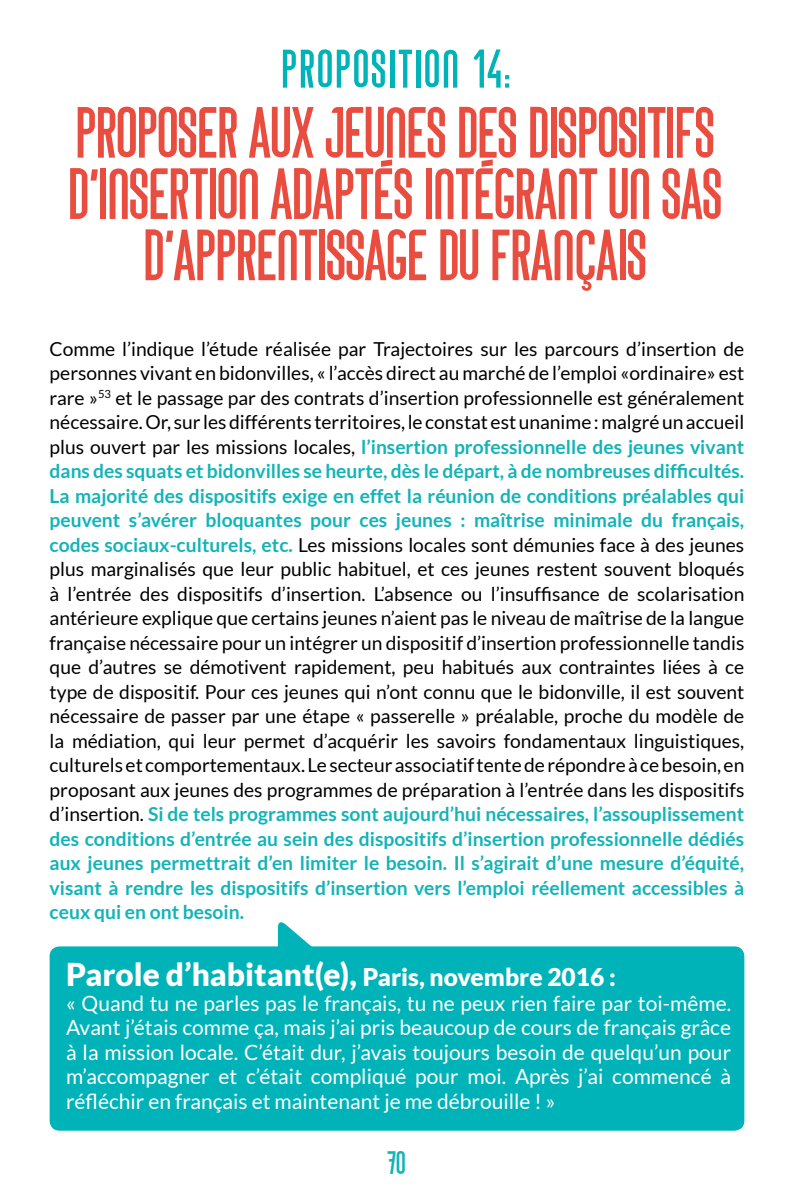
<style>
.page{position:relative;width:794px;height:1191px;background:#fff}
.page>*{position:absolute;margin:0;border:0;box-sizing:border-box;transform-origin:0 0}
.t1{font:70px/61.2px "JIMOS Regular";color:#e94d40;text-align:center}
.t2{font:52.5px "JIMOS Regular";letter-spacing:.05em;color:#00b3b8}
.t3{font:900 31.5px "Lato";color:#fff}
.t4{font:31.5px "JIMOS Regular";color:#13b4b8}
.t5{font:21px/24.5px "Lato";color:#fff;text-align:justify}
.t6{font:19.25px/24.5px "Lato";color:#000;text-align:justify}
.s1{font-weight:700;color:#13b4b8}
.s2{font-size:24.5px}
</style>
<div class="page">
<div style="left:50px;top:946px;width:694px;height:184px;background:#00b3b8;border-radius:10px"></div>
<svg style="left:278px;top:922px;width:46px;height:25px"></svg>
<p class="t2" style="left:283px;top:56px;width:230px">PROPOSITION 14:</p>
<p class="t1" style="left:70px;top:115px;width:655px">PROPOSER AUX JEUNES DES DISPOSITIFS<br>D'INSERTION ADAPTÉS INTÉGRANT UN SAS<br>D'APPRENTISSAGE DU FRANÇAIS</p>
<p class="t6" style="left:50px;top:336px;width:696px">Comme l’indique l’étude réalisée par Trajectoires sur les parcours d’insertion de personnes vivant en bidonvilles, « l’accès direct au marché de l’emploi «ordinaire» est rare »<sup>53</sup> et le passage par des contrats d’insertion professionnelle est généralement nécessaire. Or, sur les différents territoires, le constat est unanime : malgré un accueil plus ouvert par les missions locales, <span class="s1">l’insertion professionnelle des jeunes vivant dans des squats et bidonvilles se heurte, dès le départ, à de nombreuses difficultés.<br>La majorité des dispositifs exige en effet la réunion de conditions préalables qui peuvent s’avérer bloquantes pour ces jeunes : maîtrise minimale du français, codes sociaux-culturels, etc.</span> Les missions locales sont démunies face à des jeunes plus marginalisés que leur public habituel, et ces jeunes restent souvent bloqués à l’entrée des dispositifs d’insertion. L’absence ou l’insuffisance de scolarisation antérieure explique que certains jeunes n’aient pas le niveau de maîtrise de la langue française nécessaire pour un intégrer un dispositif d’insertion professionnelle tandis que d’autres se démotivent rapidement, peu habitués aux contraintes liées à ce type de dispositif. Pour ces jeunes qui n’ont connu que le bidonville, il est souvent nécessaire de passer par une étape « passerelle » préalable, proche du modèle de la médiation, qui leur permet d’acquérir les savoirs fondamentaux linguistiques, culturels et comportementaux. Le secteur associatif tente de répondre à ce besoin, en proposant aux jeunes des programmes de préparation à l’entrée dans les dispositifs d’insertion. <span class="s1">Si de tels programmes sont aujourd’hui nécessaires, l’assouplissement des conditions d’entrée au sein des dispositifs d’insertion professionnelle dédiés aux jeunes permettrait d’en limiter le besoin. Il s’agirait d’une mesure d’équité, visant à rendre les dispositifs d’insertion vers l’emploi réellement accessibles à ceux qui en ont besoin.</span></p>
<p class="t3" style="left:66px;top:956px;width:551px">Parole d’habitant(e), <span class="s2">Paris, novembre 2016 :</span></p>
<p class="t5" style="left:66px;top:990px;width:666px">« Quand tu ne parles pas le français, tu ne peux rien faire par toi-même.<br>Avant j’étais comme ça, mais j’ai pris beaucoup de cours de français grâce à la mission locale. C’était dur, j’avais toujours besoin de quelqu’un pour m’accompagner et c’était compliqué pour moi. Après j’ai commencé à réfléchir en français et maintenant je me débrouille ! »</p>
<p class="t4" style="left:388px;top:1155px;width:19px">70</p>
</div>
